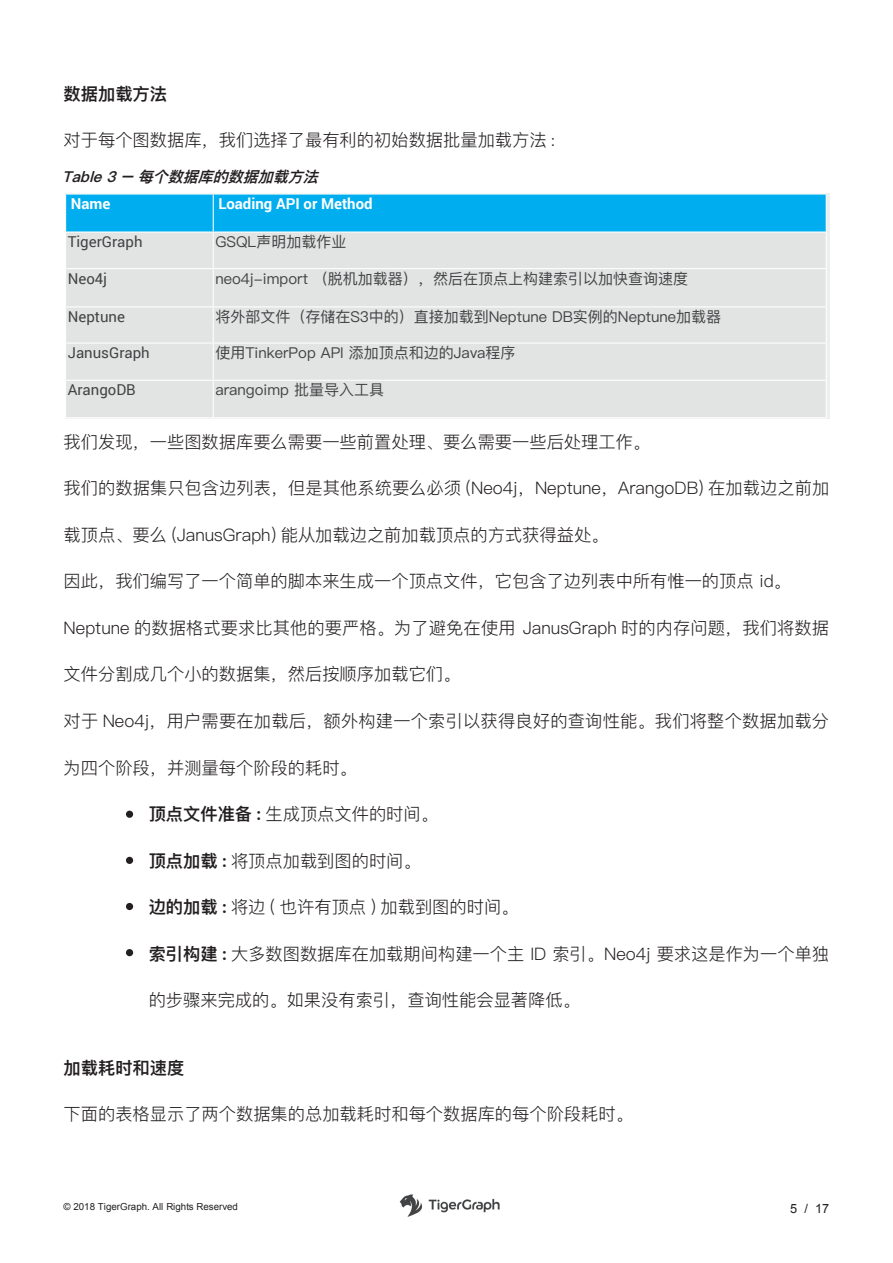
<style>
.page{position:relative;width:893px;height:1263px;background:#fff}
.page>*{position:absolute;margin:0;border:0;box-sizing:border-box;transform-origin:0 0}
.t1{font:300 17.25px "Ping Fang SC";color:#231f20}
.t2{font:600 17.25px "Ping Fang SC";color:#231f20}
.t3{font:15px "Ping Fang SC";color:#424344}
.t4{font:15px "Roboto";color:#424344}
.t5{font:700 15px "Roboto";color:#fff}
.t6{font:italic 600 15px "Ping Fang SC";color:#231f20}
.t7{font:12.75px "Arial";color:#231f20}
.t8{font:9.75px "Arial";color:#231f20}
.s1{font-weight:600}
</style>
<div class="page">
<img style="left:399px;top:1194px;width:101px;height:23px">
<div style="left:126px;top:857px;width:7px;height:7px;background:#231f20;border-radius:50%"></div>
<div style="left:126px;top:811px;width:7px;height:7px;background:#231f20;border-radius:50%"></div>
<div style="left:126px;top:903px;width:7px;height:7px;background:#231f20;border-radius:50%"></div>
<div style="left:126px;top:949px;width:7px;height:7px;background:#231f20;border-radius:50%"></div>
<div style="left:66px;top:195px;width:760px;height:36px;background:#00aeef"></div>
<div style="left:66px;top:233px;width:760px;height:184px;background:#e2e3e3"></div>
<hr style="left:213px;top:195px;width:1px;height:36px;background:#fff">
<hr style="left:213px;top:233px;width:1px;height:35px;background:#fff">
<hr style="left:65px;top:268px;width:148px;height:1px;background:#fff">
<hr style="left:213px;top:268px;width:614px;height:1px;background:#fff">
<hr style="left:213px;top:269px;width:1px;height:37px;background:#fff">
<hr style="left:65px;top:306px;width:148px;height:1px;background:#fff">
<hr style="left:213px;top:306px;width:614px;height:1px;background:#fff">
<hr style="left:213px;top:307px;width:1px;height:35px;background:#fff">
<hr style="left:65px;top:342px;width:148px;height:2px;background:#fff">
<hr style="left:213px;top:342px;width:614px;height:2px;background:#fff">
<hr style="left:213px;top:344px;width:1px;height:36px;background:#fff">
<hr style="left:65px;top:380px;width:148px;height:1px;background:#fff">
<hr style="left:213px;top:380px;width:614px;height:1px;background:#fff">
<hr style="left:213px;top:381px;width:1px;height:36px;background:#fff">
<p class="t2" style="left:64px;top:83px;width:105px">数据加载方法</p>
<p class="t1" style="left:64px;top:130px;width:493px">对于每个图数据库，我们选择了最有利的初始数据批量加载方法 :</p>
<p class="t6" style="left:62px;top:167px;width:262px">Table3 – 每个数据库的数据加载方法</p>
<p class="t5" style="left:71px;top:195px;width:41px">Name</p>
<p class="t5" style="left:218px;top:195px;width:156px">Loading API or Method</p>
<p class="t4" style="left:68px;top:233px;width:76px">TigerGraph</p>
<p class="t3" style="left:215px;top:232px;width:133px">GSQL声明加载作业</p>
<p class="t4" style="left:68px;top:269px;width:41px">Neo4j</p>
<p class="t3" style="left:215px;top:269px;width:474px">neo4j-import （脱机加载器），然后在顶点上构建索引以加快查询速度</p>
<p class="t4" style="left:68px;top:308px;width:59px">Neptune</p>
<p class="t3" style="left:215px;top:307px;width:507px">将外部文件（存储在S3中的）直接加载到Neptune DB实例的Neptune加载器</p>
<p class="t4" style="left:68px;top:344px;width:84px">JanusGraph</p>
<p class="t3" style="left:215px;top:343px;width:302px">使用TinkerPop API 添加顶点和边的Java程序</p>
<p class="t4" style="left:68px;top:381px;width:70px">ArangoDB</p>
<p class="t3" style="left:215px;top:381px;width:170px">arangoimp 批量导入工具</p>
<p class="t1" style="left:64px;top:431px;width:588px">我们发现，一些图数据库要么需要一些前置处理、要么需要一些后处理工作。</p>
<p class="t1" style="left:64px;top:478px;width:767px">我们的数据集只包含边列表，但是其他系统要么必须 (Neo4j，Neptune，ArangoDB) 在加载边之前加</p>
<p class="t1" style="left:64px;top:524px;width:546px">载顶点、要么 (JanusGraph) 能从加载边之前加载顶点的方式获得益处。</p>
<p class="t1" style="left:64px;top:571px;width:729px">因此，我们编写了一个简单的脚本来生成一个顶点文件，它包含了边列表中所有惟一的顶点 id。</p>
<p class="t1" style="left:64px;top:617px;width:767px">Neptune 的数据格式要求比其他的要严格。为了避免在使用 JanusGraph 时的内存问题，我们将数据</p>
<p class="t1" style="left:64px;top:664px;width:398px">文件分割成几个小的数据集，然后按顺序加载它们。</p>
<p class="t1" style="left:64px;top:710px;width:767px">对于 Neo4j，用户需要在加载后，额外构建一个索引以获得良好的查询性能。我们将整个数据加载分</p>
<p class="t1" style="left:64px;top:757px;width:295px">为四个阶段，并测量每个阶段的耗时。</p>
<p class="t1" style="left:149px;top:803px;width:291px"><span class="s1">顶点文件准备 :</span> 生成顶点文件的时间。</p>
<p class="t1" style="left:149px;top:850px;width:274px"><span class="s1">顶点加载 :</span> 将顶点加载到图的时间。</p>
<p class="t1" style="left:149px;top:896px;width:371px"><span class="s1">边的加载 :</span> 将边 ( 也许有顶点 ) 加载到图的时间。</p>
<p class="t1" style="left:149px;top:943px;width:682px"><span class="s1">索引构建 :</span> 大多数图数据库在加载期间构建一个主 ID 索引。Neo4j 要求这是作为一个单独</p>
<p class="t1" style="left:149px;top:989px;width:433px">的步骤来完成的。如果没有索引，查询性能会显著降低。</p>
<p class="t2" style="left:64px;top:1057px;width:122px">加载耗时和速度</p>
<p class="t1" style="left:64px;top:1103px;width:571px">下面的表格显示了两个数据集的总加载耗时和每个数据库的每个阶段耗时。</p>
<p class="t8" style="left:64px;top:1200px;width:176px">© 2018 TigerGraph. All Rights Reserved</p>
<p class="t7" style="left:790px;top:1200px;width:40px">5 / 17</p>
</div>
